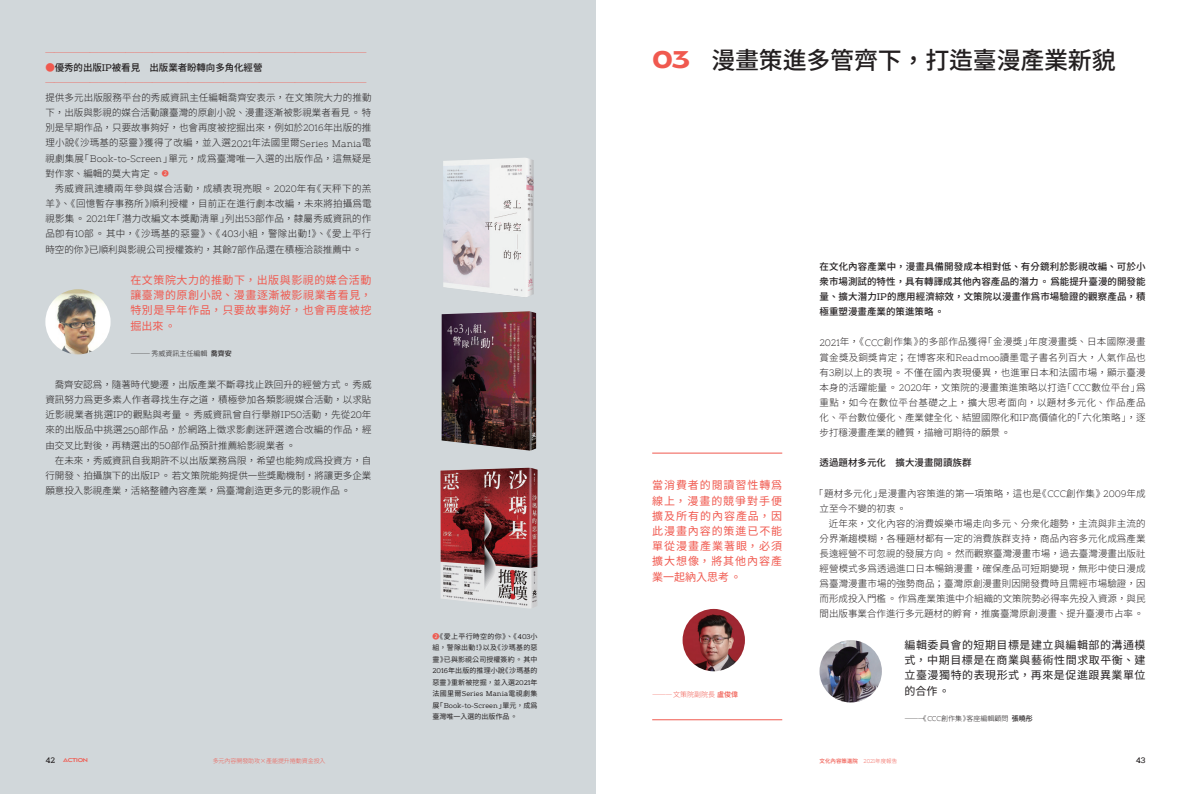
<style>
.page{position:relative;width:1191px;height:794px;background:#fff}
.page>*{position:absolute;margin:0;border:0;box-sizing:border-box;transform-origin:0 0}
.單元標{font:24px "Gen Yo Gothic TW Medium TTF";letter-spacing:-.01em;color:#231f20}
.單元標-2{font:24px "Balgin Semi Bold Sm Expanded";color:#f0594f}
.抽言{font:11px/15.2px "Gen Yo Gothic TW Regular TTF";letter-spacing:.05em;color:#f0594f;text-align:justify}
.抽言-2{font:11px/15.3px "Gen Yo Gothic TW Regular TTF";letter-spacing:.045em;color:#231f20;text-align:justify}
.內文{font:9.5px/15.1px "Gen Yo Gothic TW Light TTF";color:#231f20;text-align:justify}
.前言{font:9.5px/15.1px "Gen Yo Gothic TW Medium TTF";letter-spacing:.01em;color:#231f20;text-align:justify}
.單元標-3{font:9.5px "Gen Yo Gothic TW Medium TTF";letter-spacing:-.01em;color:#231f20}
.段標{font:9.5px "Gen Yo Gothic TW Medium TTF";color:#231f20}
.單元標-4{font:9px "Gen Yo Gothic TW Light TTF";color:#f0594f}
.t1{font:500 8px "Artegra Slab";color:#231f20}
.圖說{font:7px/11.5px "Gen Yo Gothic TW Regular TTF";letter-spacing:.015em;color:#231f20;text-align:justify}
.內文-2{font:7px "Gen Yo Gothic TW Light TTF";color:#231f20}
.內文-3{font:7px "Gen Yo Gothic TW Light TTF";color:#f0594f}
.單元標-5{font:6px "Gen Yo Gothic TW Light TTF";letter-spacing:-.01em;color:#f0594f}
.t2{font:5.5px "Gen Yo Gothic TW Medium TTF";color:#f0594f}
.t3{font:5.5px "Balgin Regular Sm Expanded";letter-spacing:-.05em;color:#f0594f}
.s1{color:#f0594f}
.s2{font-family:"Artegra Slab";font-weight:500}
.s3{font-family:"Artegra Slab";font-weight:200}
.s4{font-family:"Gen Yo Gothic TW Medium TTF";font-size:7px;color:#f0594f}
.s5{font-family:"Gen Yo Gothic TW Medium TTF"}
.s6{font-family:"Gen Yo Gothic TW Medium TTF";color:#f0594f}
.s7{font-family:"Artegra Slab"}
.s8{font-family:"Gen Yo Gothic TW Light TTF"}
</style>
<div class="page">
<div style="left:0;top:0;width:595px;height:794px;background:#d1d7da"></div>
<img style="left:682px;top:609px;width:63px;height:62px;border-radius:31px">
<hr style="left:652px;top:452px;width:130px;height:1px;background:#f0594f">
<hr style="left:652px;top:719px;width:130px;height:1px;background:#f0594f">
<img style="left:819px;top:640px;width:63px;height:62px;border-radius:31px">
<img style="left:45px;top:289px;width:66px;height:65px;border-radius:33px">
<img style="left:440px;top:468px;width:97px;height:141px">
<img style="left:441px;top:311px;width:95px;height:140px">
<img style="left:443px;top:158px;width:91px;height:139px">
<p class="單元標-4" style="left:45px;top:47px;width:322px">────────────────────────────────────</p>
<p class="單元標-3" style="left:45px;top:62px;width:219px"><span class="s1">●</span>優秀的出版<span class="s2">IP</span>被看見　出版業者盼轉向多角化經營</p>
<p class="單元標-4" style="left:45px;top:77px;width:322px">────────────────────────────────────</p>
<p class="內文" style="left:45px;top:90px;width:328px">提供多元出版服務平台的秀威資訊主任編輯喬齊安表示，在文策院大力的推動下，出版與影視的媒合活動讓臺灣的原創小說、漫畫逐漸被影視業者看見。特別是早期作品，只要故事夠好，也會再度被挖掘出來，例如於<span class="s3">2016</span>年出版的推理小說《沙瑪基的惡靈》獲得了改編，並入選<span class="s3">2021</span>年法國里爾<span class="s3">Series Mania</span>電視劇集展「<span class="s3">Book-to-Screen</span>」單元，成為臺灣唯一入選的出版作品，這無疑是對作家、編輯的莫大肯定。 <span class="s4">❷</span></p>
<p class="內文" style="left:45px;top:181px;width:328px;text-indent:9px">秀威資訊連續兩年參與媒合活動，成績表現亮眼。<span class="s3">2020</span>年有《天秤下的羔羊》、《回憶暫存事務所》順利授權，目前正在進行劇本改編，未來將拍攝為電視影集。<span class="s3">2021</span>年「潛力改編文本獎勵淸單」列出<span class="s3">53</span>部作品，隸屬秀威資訊的作品即有<span class="s3">10</span>部。其中，《沙瑪基的惡靈》、《<span class="s3">403</span>小組，警隊出動！》、《愛上平行時空的你》已順利與影視公司授權簽約，其餘<span class="s3">7</span>部作品還在積極洽談推薦中。</p>
<p class="抽言" style="left:130px;top:272px;width:242px">在文策院大力的推動下，出版與影視的媒合活動讓臺灣的原創小說、漫畫逐漸被影視業者看見，特別是早年作品，只要故事夠好，也會再度被挖掘出來。</p>
<p class="內文-2" style="left:130px;top:349px;width:103px">―――秀威資訊主任編輯ﾠ<span class="s5">喬齊安</span></p>
<p class="內文" style="left:45px;top:377px;width:328px;text-indent:9px">喬齊安認為，隨著時代變遷，出版產業不斷尋找止跌回升的經營方式。秀威資訊努力為更多素人作者尋找生存之道，積極參加各類影視媒合活動，以求貼近影視業者挑選<span class="s3">IP</span>的觀點與考量。秀威資訊曾自行擧辦<span class="s3">IP50</span>活動，先從<span class="s3">20</span>年來的出版品中挑選<span class="s3">250</span>部作品，於網路上徵求影劇迷評選適合改編的作品，經由交叉比對後，再精選出的<span class="s3">50</span>部作品預計推薦給影視業者。</p>
<p class="內文" style="left:45px;top:453px;width:327px;text-indent:9px">在未來，秀威資訊自我期許不以出版業務為限，希望也能夠成為投資方，自行開發、拍攝旗下的出版<span class="s3">IP</span>。若文策院能夠提供一些獎勵機制，將讓更多企業願意投入影視產業，活絡整體內容產業，為臺灣創造更多元的影視作品。</p>
<p class="圖說" style="left:432px;top:630px;width:107px"><span class="s6">❷</span>《愛上平行時空的你》、《<span class="s7">403</span>小組，警隊出動！》以及《沙瑪基的惡靈》已與影視公司授權簽約。其中<span class="s7">2016</span>年出版的推理小說《沙瑪基的惡靈》重新被挖掘，並入選<span class="s7">2021</span>年法國里爾<span class="s7">Series Mania</span>電視劇集展「<span class="s7">Book-to-Screen</span>」單元，成為臺灣唯一入選的出版作品。</p>
<p class="單元標-2" style="left:652px;top:43px;width:40px">03</p>
<p class="單元標" style="left:711px;top:46px;width:406px">漫畫策進多管齊下，打造臺漫產業新貌</p>
<p class="抽言" style="left:652px;top:478px;width:132px">當消費者的閱讀習性轉為線上，漫畫的競爭對手便擴及所有的內容產品，因此漫畫內容的策進已不能單從漫畫產業著眼，必須擴大想像，將其他內容產業一起納入思考。</p>
<p class="內文-3" style="left:652px;top:691px;width:87px">―――文策院副院長<span class="s5">盧俊偉</span></p>
<p class="前言" style="left:819px;top:259px;width:327px">在文化內容產業中，漫畫具備開發成本相對低、有分鏡利於影視改編、可於小眾市場測試的特性，具有轉譯成其他內容產品的潛力。為能提升臺漫的開發能量、擴大潛力<span class="s2">IP</span>的應用經濟綜效，文策院以漫畫作為市場驗證的觀察產品，積極重塑漫畫產業的策進策略。</p>
<p class="內文" style="left:819px;top:335px;width:328px"><span class="s3">2021</span>年，《<span class="s3">CCC</span>創作集》的多部作品獲得「金漫獎」年度漫畫獎、日本國際漫畫賞金獎及銅獎肯定；在博客來和<span class="s3">Readmoo</span>讀墨電子書名列百大，人氣作品也有<span class="s3">3</span>刷以上的表現。不僅在國內表現優異，也進軍日本和法國市場，顯示臺漫本身的活躍能量。<span class="s3">2020</span>年，文策院的漫畫策進策略以打造「<span class="s3">CCC</span>數位平台」為重點，如今在數位平台基礎之上，擴大思考面向，以題材多元化、作品產品化、平台數位優化、產業健全化、結盟國際化和<span class="s3">IP</span>高價値化的「六化策略」，逐步打穩漫畫產業的體質，描繪可期待的願景。</p>
<p class="段標" style="left:819px;top:457px;width:153px">透過題材多元化　擴大漫畫閱讀族群</p>
<p class="內文" style="left:819px;top:486px;width:327px;text-indent:-6px">「題材多元化」是漫畫內容策進的第一項策略，這也是《<span class="s3">CCC</span>創作集》<span class="s3">2009</span>年成立至今不變的初衷。</p>
<p class="內文" style="left:819px;top:516px;width:327px;text-indent:9px">近年來，文化內容的消費娛樂市場走向多元、分眾化趨勢，主流與非主流的分界漸趨模糊，各種題材都有一定的消費族群支持，商品內容多元化成為產業長遠經營不可忽視的發展方向。然而觀察臺灣漫畫市場，過去臺灣漫畫出版社經營模式多為透過進口日本暢銷漫畫，確保產品可短期變現，無形中使日漫成為臺灣漫畫市場的強勢商品；臺灣原創漫畫則因開發費時且需經市場驗證，因而形成投入門檻。作為產業策進中介組織的文策院勢必得率先投入資源，與民間出版事業合作進行多元題材的孵育，推廣臺灣原創漫畫、提升臺漫市占率。</p>
<p class="抽言-2" style="left:904px;top:637px;width:242px">編輯委員會的短期目標是建立與編輯部的溝通模式，中期目標是在商業與藝術性間求取平衡、建立臺漫獨特的表現形式，再來是促進跟異業單位的合作。</p>
<p class="內文-2" style="left:904px;top:714px;width:130px">―――《<span class="s3">CCC</span>創作集》客座編輯顧問ﾠ<span class="s5">張曉彤</span></p>
<p class="t1" style="left:45px;top:754px;width:11px">42</p>
<p class="t1" style="left:1135px;top:754px;width:11px">43</p>
<p class="t3" style="left:63px;top:757px;width:26px">ACTION</p>
<p class="單元標-5" style="left:213px;top:757px;width:114px">多元內容開發助攻×產能提升捲動資金投入</p>
<p class="t2" style="left:819px;top:757px;width:79px">文化內容策進院 <span class="s3">2021</span><span class="s8">年度報吿</span></p>
</div>
